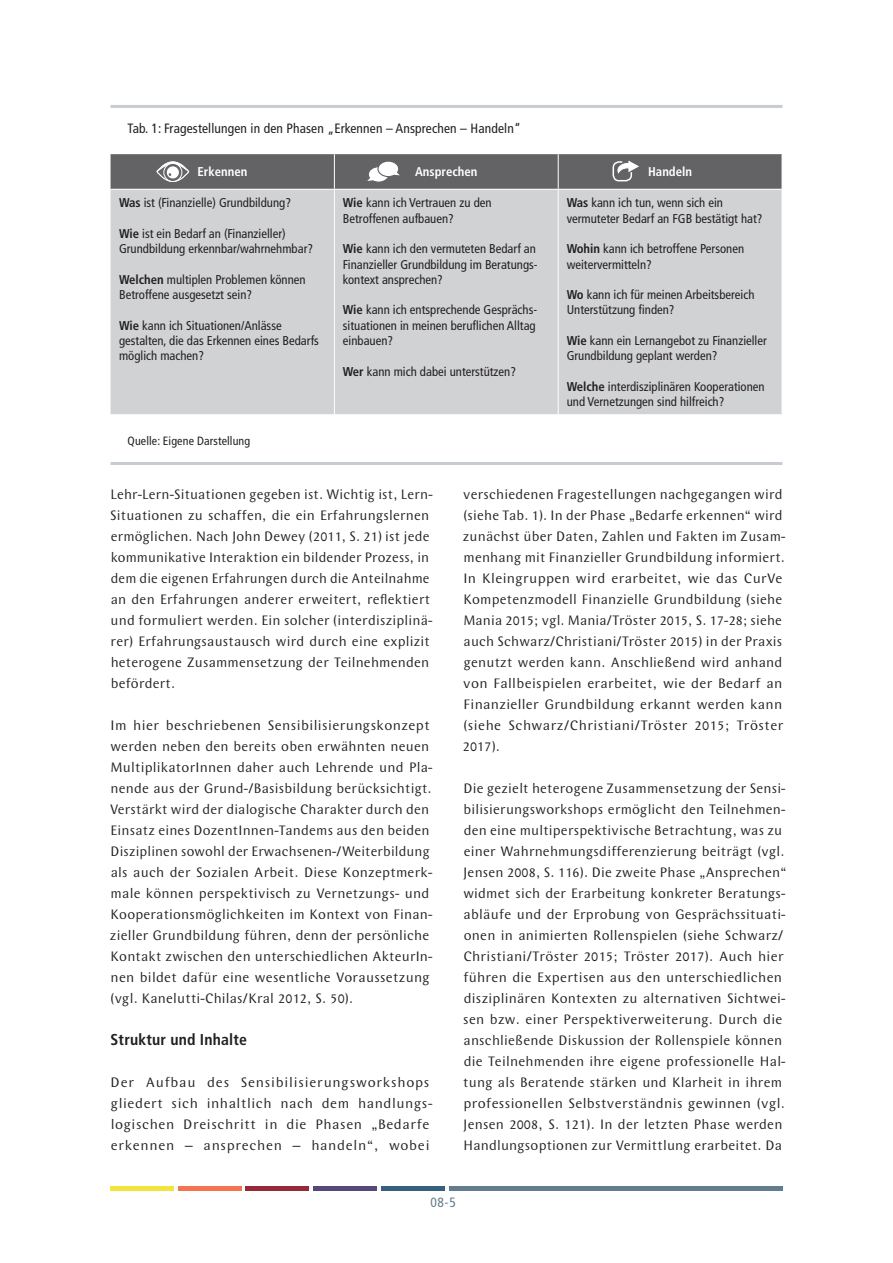
<style>
.page{position:relative;width:893px;height:1263px;background:#fff}
.page>*{position:absolute;margin:0;border:0;box-sizing:border-box;transform-origin:0 0}
.t1{font:700 condensed 15.75px "Frutiger LT Std";letter-spacing:.01em;color:#231f20}
.t2{font:14.25px/21px "Wunderlich";letter-spacing:.015em;color:#231f20}
.t3{font:14.25px/21px "Wunderlich";letter-spacing:.04em;color:#231f20}
.t4{font:condensed 13.5px "Frutiger LT Std";letter-spacing:.01em;color:#231f20}
.t5{font:condensed 13.5px "Frutiger LT Std";color:#617d8f}
.t6{font:condensed 12.75px/15.3px "Frutiger LT Std";color:#231f20}
.t7{font:700 condensed 12.75px "Frutiger LT Std";color:#fff}
.t8{font:condensed 12px "Frutiger LT Std";letter-spacing:.01em;color:#231f20}
.s1{font-weight:700}
</style>
<div class="page">
<div style="left:111px;top:1186px;width:63px;height:5px;background:#f0e53d"></div>
<div style="left:178px;top:1186px;width:64px;height:5px;background:#f3744f"></div>
<div style="left:246px;top:1186px;width:63px;height:5px;background:#972a36"></div>
<div style="left:313px;top:1186px;width:64px;height:5px;background:#544979"></div>
<div style="left:381px;top:1186px;width:63px;height:5px;background:#366080"></div>
<div style="left:449px;top:1186px;width:333px;height:5px;background:#617d8f"></div>
<hr style="left:111px;top:105px;width:671px;height:3px;background:#c7ccd3">
<hr style="left:111px;top:462px;width:671px;height:3px;background:#c7ccd3">
<div style="left:111px;top:190px;width:671px;height:224px;background:#d1d2d4"></div>
<hr style="left:334px;top:190px;width:1px;height:224px;background:#fff">
<hr style="left:558px;top:190px;width:1px;height:224px;background:#fff">
<svg style="left:111px;top:154px;width:671px;height:35px;background:#6a6a6d"></svg>
<p class="t4" style="left:128px;top:121px;width:395px">Tab. 1: Fragestellungen in den Phasen „Erkennen – Ansprechen – Handeln“</p>
<p class="t7" style="left:198px;top:164px;width:51px">Erkennen</p>
<p class="t7" style="left:415px;top:164px;width:64px">Ansprechen</p>
<p class="t7" style="left:648px;top:164px;width:45px">Handeln</p>
<p class="t6" style="left:119px;top:195px;width:173px"><span class="s1">Was</span> ist (Finanzielle) Grundbildung?</p>
<p class="t6" style="left:119px;top:226px;width:196px"><span class="s1">Wie</span> ist ein Bedarf an (Finanzieller)<br>Grundbildung erkennbar/wahrnehmbar?</p>
<p class="t6" style="left:119px;top:272px;width:188px"><span class="s1">Welchen</span> multiplen Problemen können<br>Betroffene ausgesetzt sein?</p>
<p class="t6" style="left:119px;top:318px;width:201px"><span class="s1">Wie</span> kann ich Situationen/Anlässe gestalten, die das Erkennen eines Bedarfs möglich machen?</p>
<p class="t6" style="left:343px;top:195px;width:150px"><span class="s1">Wie</span> kann ich Vertrauen zu den<br>Betroffenen aufbauen?</p>
<p class="t6" style="left:343px;top:241px;width:196px"><span class="s1">Wie</span> kann ich den vermuteten Bedarf an<br>Finanzieller Grundbildung im Beratungs&shy;kontext ansprechen?</p>
<p class="t6" style="left:343px;top:302px;width:196px;text-align:justify"><span class="s1">Wie</span> kann ich entsprechende Gesprächs&shy;situationen in meinen beruflichen Alltag einbauen?</p>
<p class="t6" style="left:343px;top:364px;width:175px"><span class="s1">Wer</span> kann mich dabei unterstützen?</p>
<p class="t6" style="left:567px;top:195px;width:197px"><span class="s1">Was</span> kann ich tun, wenn sich ein vermuteter Bedarf an FGB bestätigt hat?</p>
<p class="t6" style="left:567px;top:241px;width:179px"><span class="s1">Wohin</span> kann ich betroffene Personen weitervermitteln?</p>
<p class="t6" style="left:567px;top:287px;width:189px"><span class="s1">Wo</span> kann ich für meinen Arbeitsbereich<br>Unterstützung finden?</p>
<p class="t6" style="left:567px;top:333px;width:202px"><span class="s1">Wie</span> kann ein Lernangebot zu Finanzieller<br>Grundbildung geplant werden?</p>
<p class="t6" style="left:567px;top:379px;width:199px"><span class="s1">Welche</span> interdisziplinären Kooperationen und Vernetzungen sind hilfreich?</p>
<p class="t8" style="left:128px;top:434px;width:124px">Quelle: Eigene Darstellung</p>
<p class="t2" style="left:110px;top:484px;width:324px">Lehr-Lern-Situationen gegeben ist. Wichtig ist, Lern-Situationen zu schaffen, die ein Erfahrungslernen ermöglichen. Nach John Dewey (2011, S. 21) ist jede kommunikative Interaktion ein bildender Prozess, in dem die eigenen Erfahrungen durch die Anteilnahme an den Erfahrungen anderer erweitert, reflektiert und formuliert werden. Ein solcher (interdisziplinä&shy;rer) Erfahrungsaustausch wird durch eine explizit heterogene Zusammensetzung der Teilnehmenden befördert.</p>
<p class="t2" style="left:110px;top:715px;width:324px">Im hier beschriebenen Sensibilisierungskonzept werden neben den bereits oben erwähnten neuen MultiplikatorInnen daher auch Lehrende und Pla&shy;nende aus der Grund-/Basisbildung berücksichtigt.<br>Verstärkt wird der dialogische Charakter durch den Einsatz eines DozentInnen-Tandems aus den beiden Disziplinen sowohl der Erwachsenen-/Weiterbildung als auch der Sozialen Arbeit. Diese Konzeptmerk&shy;male können perspektivisch zu Vernetzungs- und Kooperationsmöglichkeiten im Kontext von Finan&shy;zieller Grundbildung führen, denn der persönliche Kontakt zwischen den unterschiedlichen AkteurIn&shy;nen bildet dafür eine wesentliche Voraussetzung (vgl. Kanelutti-Chilas/Kral 2012, S. 50).</p>
<p class="t1" style="left:111px;top:1030px;width:138px">Struktur und Inhalte</p>
<p class="t3" style="left:111px;top:1072px;width:324px">Der Aufbau des Sensibilisierungsworkshops gliedert sich inhaltlich nach dem handlungs&shy;logischen Dreischritt in die Phasen „Bedarfe erkennen – ansprechen – handeln“, wobei</p>
<p class="t2" style="left:463px;top:484px;width:324px">verschiedenen Fragestellungen nachgegangen wird (siehe Tab. 1). In der Phase „Bedarfe erkennen“ wird zunächst über Daten, Zahlen und Fakten im Zusam&shy;menhang mit Finanzieller Grundbildung informiert.<br>In Kleingruppen wird erarbeitet, wie das CurVe Kompetenzmodell Finanzielle Grundbildung (siehe Mania 2015; vgl. Mania/Tröster 2015, S. 17-28; siehe auch Schwarz/Christiani/Tröster 2015) in der Praxis genutzt werden kann. Anschließend wird anhand von Fallbeispielen erarbeitet, wie der Bedarf an Finanzieller Grundbildung erkannt werden kann (siehe Schwarz/Christiani/Tröster 2015; Tröster 2017).</p>
<p class="t2" style="left:463px;top:778px;width:325px">Die gezielt heterogene Zusammensetzung der Sensi&shy;bilisierungsworkshops ermöglicht den Teilnehmen&shy;den eine multiperspektivische Betrachtung, was zu einer Wahrnehmungsdifferenzierung beiträgt (vgl.<br>Jensen 2008, S. 116). Die zweite Phase „Ansprechen“ widmet sich der Erarbeitung konkreter Beratungs&shy;abläufe und der Erprobung von Gesprächssituati&shy;onen in animierten Rollenspielen (siehe Schwarz/ Christiani/Tröster 2015; Tröster 2017). Auch hier führen die Expertisen aus den unterschiedlichen disziplinären Kontexten zu alternativen Sichtwei&shy;sen bzw. einer Perspektiverweiterung. Durch die anschließende Diskussion der Rollenspiele können die Teilnehmenden ihre eigene professionelle Hal&shy;tung als Beratende stärken und Klarheit in ihrem professionellen Selbstverständnis gewinnen (vgl.<br>Jensen 2008, S. 121). In der letzten Phase werden Handlungsoptionen zur Vermittlung erarbeitet. Da</p>
<p class="t5" style="left:430px;top:1195px;width:27px">08-5</p>
</div>
